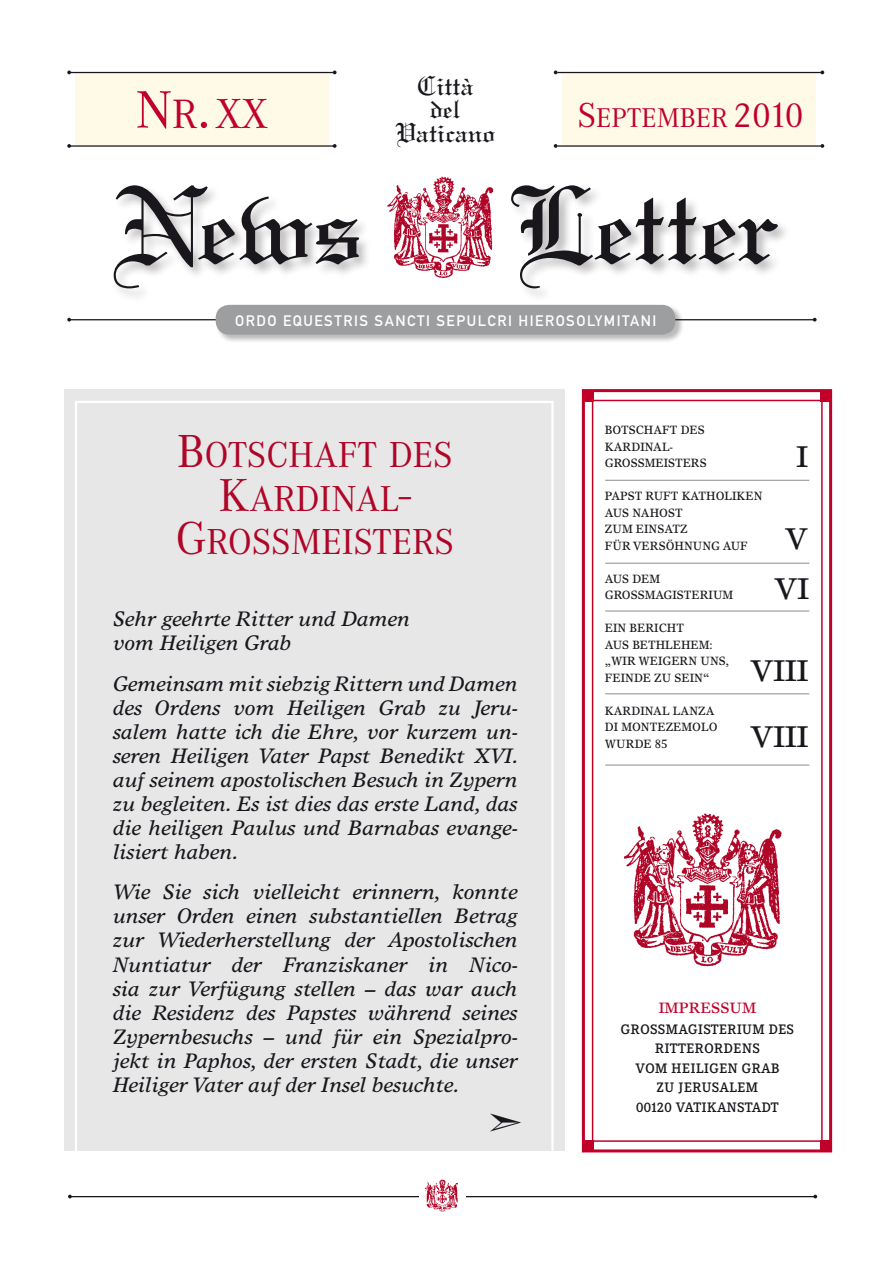
<style>
.page{position:relative;width:893px;height:1263px;background:#fff}
.page>*{position:absolute;margin:0;border:0;box-sizing:border-box;transform-origin:0 0}
.t1{font:117.15px "Linotext";color:#1a171c}
.t2{font:54.45px "Corporate A";color:#c1002a}
.t3{font:37.5px/43.5px "Corporate A";color:#af0527;text-align:center}
.t4{font:30px/49.7px "Times Europa";color:#1a171c;text-align:center}
.t5{font:29.1px/23.5px "Linotext";color:#1a171c;text-align:center}
.t6{font:28.05px "Corporate A";color:#c1002a}
.t7{font:italic 21px/24px "Times Europa";color:#1a171c;text-align:justify}
.t8{font:15px "DIN Mittelschrift Std";letter-spacing:.1em;color:#fff}
.t9{font:15px "Times Europa";color:#c1002a}
.t10{font:500 13.5px/19.5px "Corporate EBQ";letter-spacing:.045em;color:#1a171c;text-align:center}
.t11{font:12px/16.5px "Times Europa";color:#1a171c;scale:.95 1}
.s1{font-size:42.45px}
.s2{font-size:43.5px}
.s3{font-size:36px}
.s4{font-size:48px}
</style>
<div class="page">
<div style="left:64px;top:389px;width:501px;height:761px;background:#e7e7e8"></div>
<div style="left:592px;top:400px;width:231px;height:742px;background:#fff;border:2px solid #c1002a"></div>
<div style="left:582px;top:389px;width:250px;height:763px;border:3px solid #c1002a"></div>
<hr style="left:70px;top:1196px;width:746px;height:1px;background:#1a171c">
<div style="left:419px;top:1184px;width:47px;height:19px;background:#fff"></div>
<img style="left:424px;top:1179px;width:34px;height:33px">
<div style="left:75px;top:72px;width:253px;height:74px;background:#fffae8"></div>
<div style="left:563px;top:72px;width:253px;height:74px;background:#fffae8"></div>
<div style="left:112px;top:183px;width:679px;height:119px;background:#1a171c;opacity:.3"></div>
<div style="left:383px;top:169px;width:125px;height:121px;background:#fff"></div>
<img style="left:387px;top:176px;width:107px;height:102px">
<hr style="left:70px;top:145px;width:264px;height:2px;background:#1a171c">
<hr style="left:70px;top:72px;width:264px;height:1px;background:#1a171c">
<hr style="left:557px;top:145px;width:264px;height:2px;background:#1a171c">
<hr style="left:69px;top:319px;width:746px;height:1px;background:#1a171c">
<hr style="left:557px;top:72px;width:264px;height:1px;background:#1a171c">
<svg style="left:554px;top:144px;width:3px;height:4px"></svg>
<svg style="left:333px;top:144px;width:4px;height:4px"></svg>
<svg style="left:67px;top:144px;width:4px;height:4px"></svg>
<svg style="left:67px;top:318px;width:4px;height:4px"></svg>
<svg style="left:813px;top:318px;width:4px;height:4px"></svg>
<svg style="left:820px;top:144px;width:4px;height:4px"></svg>
<svg style="left:820px;top:71px;width:4px;height:3px"></svg>
<div style="left:215px;top:304px;width:469px;height:39px;background:#1a171c;opacity:.3"></div>
<div style="left:216px;top:305px;width:459px;height:30px;background:#9c9e9f;border-radius:13px"></div>
<div style="left:583px;top:391px;width:11px;height:11px;background:#c1002a"></div>
<div style="left:821px;top:391px;width:10px;height:11px;background:#c1002a"></div>
<div style="left:583px;top:1140px;width:11px;height:11px;background:#c1002a"></div>
<div style="left:821px;top:1140px;width:10px;height:11px;background:#c1002a"></div>
<img style="left:623px;top:813px;width:159px;height:154px">
<div style="left:75px;top:401px;width:479px;height:763px;border:2px solid #fff"></div>
<hr style="left:605px;top:480px;width:204px;height:1px;background:#1a171c">
<hr style="left:605px;top:563px;width:204px;height:1px;background:#1a171c">
<hr style="left:605px;top:611px;width:204px;height:1px;background:#1a171c">
<hr style="left:605px;top:693px;width:204px;height:1px;background:#1a171c">
<hr style="left:605px;top:765px;width:204px;height:1px;background:#1a171c">
<h3 class="t5" style="left:395px;top:73px;width:102px">Città<br>del<br>Vaticano</h3>
<h2 class="t2" style="left:136px;top:80px;width:134px">N<span class="s1">R</span>.<span class="s2">XX</span></h2>
<h3 class="t6" style="left:577px;top:102px;width:228px"><span class="s3">S</span>EPTEMBER <span class="s3">2010</span></h3>
<h1 class="t1" style="left:112px;top:156px;width:253px">News</h1>
<h1 class="t1" style="left:510px;top:156px;width:272px">Letter</h1>
<p class="t8" style="left:235px;top:312px;width:423px">ORDO EQUESTRIS SANCTI SEPULCRI HIEROSOLYMITANI</p>
<h3 class="t3" style="left:176px;top:434px;width:276px"><span class="s4">B</span>OTSCHAFT DES<br><span class="s4">K</span>ARDINAL<span class="s4">-<br>G</span>ROSSMEISTERS</h3>
<p class="t7" style="left:113px;top:607px;width:299px">Sehr geehrte Ritter und Damen vom Heiligen Grab</p>
<p class="t7" style="left:113px;top:671px;width:407px">Gemeinsam mit siebzig Rittern und Damen des Ordens vom Heiligen Grab zu Jeru&shy;salem hatte ich die Ehre, vor kurzem un&shy;seren Heiligen Vater Papst Benedikt XVI. auf seinem apostolischen Besuch in Zypern zu begleiten. Es ist dies das erste Land, das die heiligen Paulus und Barnabas evange&shy;lisiert haben.</p>
<p class="t7" style="left:113px;top:880px;width:406px">Wie Sie sich vielleicht erinnern, konnte unser Orden einen substantiellen Betrag zur Wiederherstellung der Apostolischen Nuntiatur der Franziskaner in Nico&shy;sia zur Verfügung stellen – das war auch die Residenz des Papstes während seines Zypernbesuchs – und für ein Spezialpro&shy;jekt in Paphos, der ersten Stadt, die unser Heiliger Vater auf der Insel besuchte.</p>
<p class="t11" style="left:605px;top:422px;width:98px">BOTS CHAFT DES<br>KARDINAL-<br>GROSSMEIS</p>
<h3 class="t4" style="left:797px;top:431px;width:13px">I</h3>
<p class="t11" style="left:675px;top:455px;width:18px">TERS</p>
<p class="t11" style="left:605px;top:488px;width:167px">PAPST RUFT KATHOLIKE N<br>AUS NAHOST<br>ZUM EINSATZ<br>FÜR VERS</p>
<h3 class="t4" style="left:774px;top:514px;width:36px">V<br>VI</h3>
<p class="t11" style="left:666px;top:537px;width:88px">ÖHNUNG AUF</p>
<p class="t11" style="left:605px;top:570px;width:10px">AUS</p>
<p class="t11" style="left:605px;top:570px;width:101px;text-indent:27px">DEM<br>GROSSMAGISTERIUM</p>
<p class="t11" style="left:605px;top:620px;width:115px">EIN BERICHT<br>AUS BETHLEHEM : „WIR WEIGER</p>
<p class="t11" style="left:605px;top:653px;width:132px;text-indent:84px">N UNS,<br>FEINDE ZU SEIN“</p>
<p class="t11" style="left:605px;top:702px;width:120px">KARDINAL LANZA<br>DI MONTEZEMOLO<br>WUR</p>
<h3 class="t4" style="left:750px;top:637px;width:60px;line-height:65.8px;text-align:left">VIII<br>VIII</h3>
<p class="t11" style="left:635px;top:735px;width:36px">DE 85</p>
<p class="t9" style="left:659px;top:999px;width:99px">IMPRESSUM</p>
<p class="t10" style="left:621px;top:1020px;width:174px">GROSSMAGISTERIUM DES<br>RITTERORDENS<br>VOM HEILIGEN GRAB<br>ZU JERUSALEM<br>00120 VATIKANSTADT</p>
</div>
